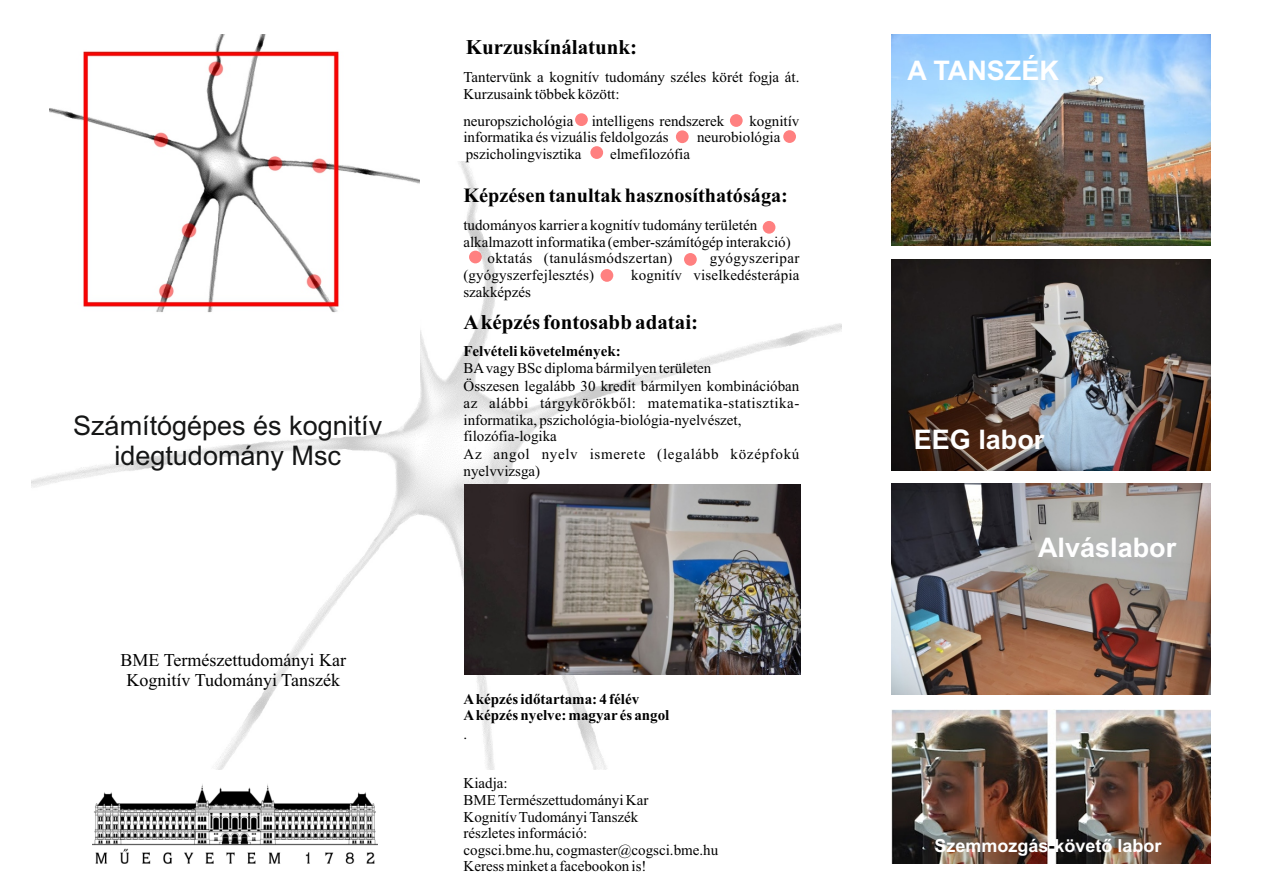
<style>
.page{position:relative;width:1263px;height:893px;background:#fff}
.page>*{position:absolute;margin:0;border:0;box-sizing:border-box;transform-origin:0 0}
.t1{font:27px/30.2px "Arial";color:#151616;text-align:center}
.t2{font:700 27px "Arial";color:#fff}
.t3{font:700 21px "Times New Roman";color:#000}
.t4{font:700 20.25px "Times New Roman";color:#000}
.t5{font:18px/20px "Times New Roman";color:#000;text-align:center}
.t6{font:700 18px "Arial";color:#fff}
.t7{font:15px/16.6px "Times New Roman";color:#000}
.t8{font:700 15px "Times New Roman";color:#000}
.t9{font:15px/18.3px "Times New Roman";letter-spacing:.045em;color:#000}
.t10{font:15px "Times New Roman";letter-spacing:.025em;color:#000}
.s1{color:#000}
</style>
<div class="page">
<img style="left:32px;top:162px;width:810px;height:607px">
<img style="left:92px;top:784px;width:285px;height:79px">
<img style="left:892px;top:34px;width:319px;height:211px">
<img style="left:892px;top:709px;width:319px;height:154px">
<img style="left:892px;top:259px;width:319px;height:211px">
<img style="left:892px;top:483px;width:318px;height:211px">
<img style="left:49px;top:34px;width:370px;height:363px">
<div style="left:575px;top:113px;width:13px;height:13px;background:#f00;border-radius:50%;opacity:.5"></div>
<div style="left:730px;top:114px;width:13px;height:13px;background:#f00;border-radius:50%;opacity:.5"></div>
<div style="left:676px;top:130px;width:13px;height:13px;background:#f00;border-radius:50%;opacity:.5"></div>
<div style="left:783px;top:130px;width:13px;height:13px;background:#f00;border-radius:50%;opacity:.5"></div>
<div style="left:763px;top:221px;width:12px;height:13px;background:#ff8080;border-radius:50%"></div>
<div style="left:684px;top:253px;width:13px;height:13px;background:#f00;border-radius:50%;opacity:.5"></div>
<div style="left:469px;top:251px;width:13px;height:12px;background:#f00;border-radius:50%;opacity:.5"></div>
<div style="left:590px;top:146px;width:13px;height:13px;background:#f00;border-radius:50%;opacity:.5"></div>
<img style="left:465px;top:484px;width:335px;height:191px">
<div style="left:600px;top:269px;width:13px;height:13px;background:#f00;border-radius:50%;opacity:.5"></div>
<svg style="left:72px;top:312px;width:279px;height:90px"></svg>
<h1 class="t1" style="left:73px;top:413px;width:311px">Számítógépes és kognitív idegtudomány Msc</h1>
<p class="t5" style="left:121px;top:652px;width:227px">BME Természettudományi Kar<br>Kognitív Tudományi Tanszék</p>
<h2 class="t3" style="left:466px;top:40px;width:173px">Kurzuskínálatunk:</h2>
<p class="t7" style="left:463px;top:70px;width:337px">Tantervünk a kognitív tudomány széles körét fogja át.<br>Kurzusaink többek között:</p>
<p class="t7" style="left:463px;top:114px;width:262px">neuropszichológia intelligens rendszerek</p>
<p class="t7" style="left:749px;top:114px;width:52px">kognitív</p>
<p class="t7" style="left:463px;top:130px;width:207px">informatika és vizuális feldolgozás</p>
<p class="t7" style="left:697px;top:130px;width:85px">neurobiológia</p>
<p class="t7" style="left:466px;top:147px;width:117px">pszicholingvisztika</p>
<p class="t7" style="left:610px;top:147px;width:81px">elmefilozófia</p>
<h3 class="t4" style="left:463px;top:189px;width:326px">Képzésen tanultak hasznosíthatósága:</h3>
<p class="t7" style="left:463px;top:218px;width:295px">tudományos karrier a kognitív tudomány területén</p>
<p class="t7" style="left:487px;top:235px;width:305px;text-indent:-24px">alkalmazott informatika (ember-számítógép interakció) oktatás (tanulásmódszertan)</p>
<p class="t10" style="left:710px;top:253px;width:91px">gyógyszeripar</p>
<p class="t7" style="left:463px;top:268px;width:132px">(gyógyszerfejlesztés)</p>
<p class="t7" style="left:631px;top:268px;width:170px">kognitív viselkedésterápia</p>
<p class="t7" style="left:463px;top:285px;width:69px">szakképzés</p>
<h2 class="t3" style="left:463px;top:314px;width:236px">Aképzés fontosabb adatai:</h2>
<p class="t7" style="left:463px;top:361px;width:249px">BAvagy BSc diploma bármilyen területen</p>
<p class="t8" style="left:463px;top:346px;width:159px">Felvételi követelmények:</p>
<p class="t7" style="left:463px;top:379px;width:337px;text-align:justify">Összesen legalább 30 kredit bármilyen kombinációban az alábbi tárgykörökből: matematika-statisztika&shy;informatika, pszichológia-biológia-nyelvészet,</p>
<p class="t9" style="left:463px;top:428px;width:337px">filozófia-logika<br>Az angol nyelv ismerete (legalább középfokú</p>
<p class="t7" style="left:463px;top:464px;width:78px">nyelvvizsga)</p>
<p class="t8" style="left:463px;top:693px;width:177px">Aképzés időtartama: 4 félév</p>
<p class="t7" style="left:463px;top:727px;width:5px">.</p>
<p class="t8" style="left:463px;top:710px;width:207px">Aképzés nyelve: magyar és angol</p>
<p class="t7" style="left:463px;top:776px;width:46px">Kiadja:</p>
<p class="t7" style="left:463px;top:793px;width:186px">BME Természettudományi Kar</p>
<p class="t7" style="left:463px;top:843px;width:256px">cogsci.bme.hu, cogmaster@cogsci.bme.hu</p>
<p class="t7" style="left:463px;top:810px;width:176px">Kognitív Tudományi Tanszék részletes információ:</p>
<p class="t7" style="left:463px;top:859px;width:185px">Keress minket a facebookon is!</p>
<h1 class="t2" style="left:907px;top:60px;width:153px">A TANSZÉK</h1>
<h1 class="t2" style="left:914px;top:430px;width:132px">EEG labor</h1>
<h1 class="t2" style="left:1038px;top:538px;width:140px">Alváslabor</h1>
<p class="t6" style="left:934px;top:839px;width:229px">Szemmozgás<span class="s1">-</span>követő labor</p>
</div>
